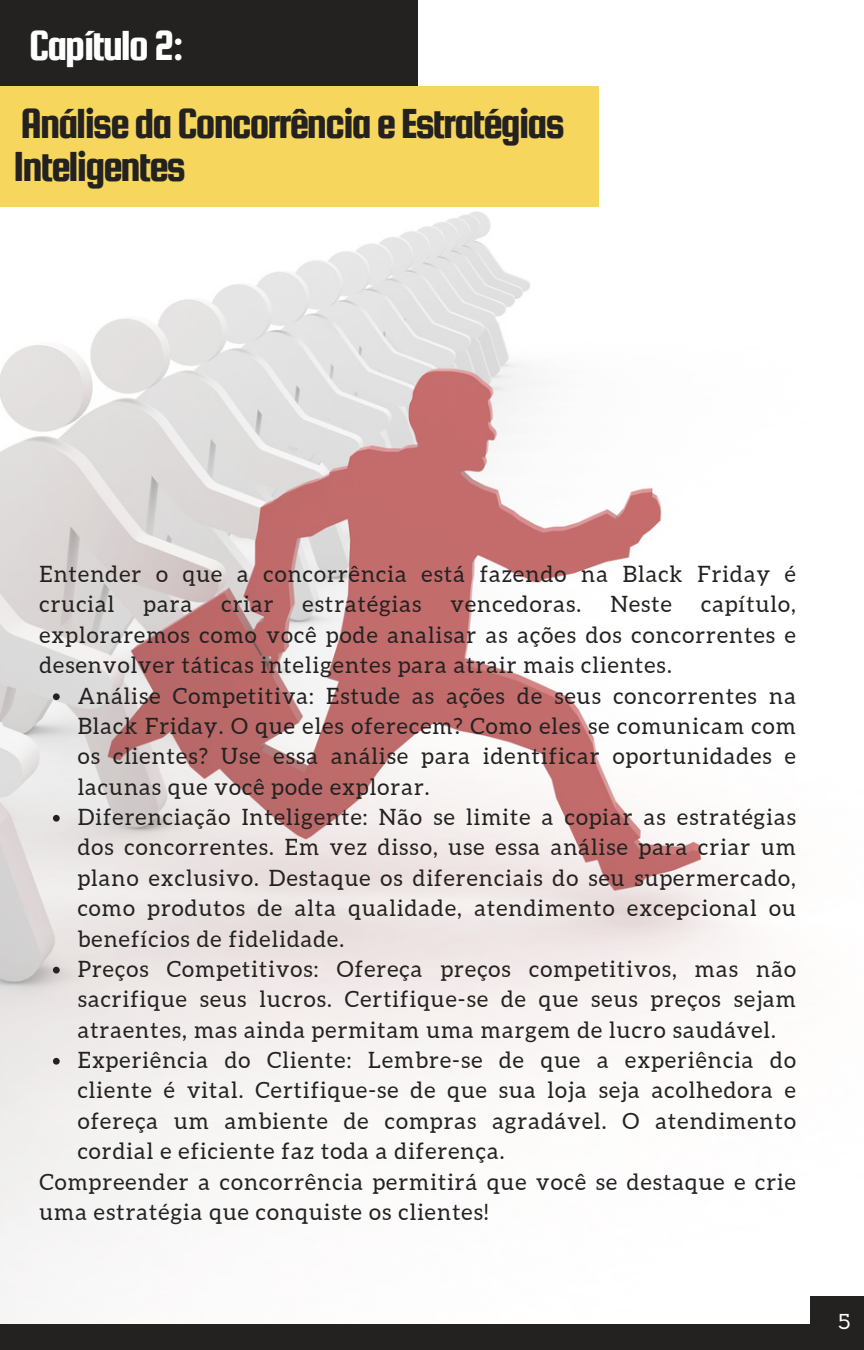
<style>
.page{position:relative;width:864px;height:1350px;background:#fff}
.page>*{position:absolute;margin:0;border:0;box-sizing:border-box;transform-origin:0 0}
.t1{font:45px/42.3px "Squada One";letter-spacing:-.05em;color:#232220}
.t2{font:45px "Squada One";letter-spacing:-.05em;color:#fff}
.t3{font:22.5px/30.4px "Aleo";letter-spacing:.05em;color:#232220;text-align:justify}
.t4{font:20.93px "Sanchez";color:#fff}
</style>
<div class="page">
<img style="left:0;top:211px;width:811px;height:1113px">
<svg style="left:53px;top:693px;width:7px;height:7px"></svg>
<svg style="left:53px;top:815px;width:7px;height:7px"></svg>
<svg style="left:53px;top:967px;width:7px;height:7px"></svg>
<svg style="left:53px;top:1058px;width:7px;height:7px"></svg>
<div style="left:0;top:0;width:418px;height:116px;background:#232220"></div>
<div style="left:0;top:86px;width:599px;height:121px;background:#f6d65d"></div>
<div style="left:811px;top:1296px;width:53px;height:54px;background:#232220"></div>
<div style="left:0;top:1324px;width:811px;height:26px;background:#232220"></div>
<p class="t2" style="left:29px;top:21px;width:156px">Capítulo2:</p>
<p class="t1" style="left:14px;top:102px;width:553px">AnálisedaConcorrênciaeEstratégias<br>Inteligentes</p>
<p class="t3" style="left:39px;top:559px;width:758px">Entender o que a concorrência está fazendo na Black Friday é crucial</p>
<p class="t3" style="left:144px;top:589px;width:50px">para</p>
<p class="t3" style="left:221px;top:589px;width:54px">criar</p>
<p class="t3" style="left:303px;top:589px;width:120px">estratégias</p>
<p class="t3" style="left:451px;top:589px;width:132px">vencedoras.</p>
<p class="t3" style="left:610px;top:589px;width:63px">Neste</p>
<p class="t3" style="left:39px;top:589px;width:758px;text-indent:662px">capítulo, exploraremos como você pode analisar as ações dos concorrentes e desenvolver táticas inteligentes para atrair mais clientes.</p>
<p class="t3" style="left:78px;top:680px;width:720px">Análise Competitiva: Estude as ações de seus concorrentes na Black Friday. O que eles oferecem? Como eles se comunicam com os clientes? Use essa análise para identificar oportunidades e lacunas que você pode explorar.</p>
<p class="t3" style="left:78px;top:802px;width:720px">Diferenciação Inteligente: Não se limite a copiar as estratégias dos concorrentes. Em vez disso, use essa análise para criar um plano exclusivo. Destaque os diferenciais do seu supermercado, como produtos de alta qualidade, atendimento excepcional ou benefícios de fidelidade.</p>
<p class="t3" style="left:78px;top:954px;width:720px">Preços Competitivos: Ofereça preços competitivos, mas não sacrifique seus lucros. Certifique-se de que seus preços sejam atraentes, mas ainda permitam uma margem de lucro saudável.</p>
<p class="t3" style="left:78px;top:1045px;width:720px">Experiência do Cliente: Lembre-se de que a experiência do cliente é vital. Certifique-se de que sua loja seja acolhedora e ofereça um ambiente de compras agradável. O atendimento cordial e eficiente faz toda a diferença.</p>
<p class="t3" style="left:39px;top:1166px;width:758px">Compreender a concorrência permitirá que você se destaque e crie uma estratégia que conquiste os clientes!</p>
<p class="t4" style="left:838px;top:1308px;width:14px">5</p>
</div>
